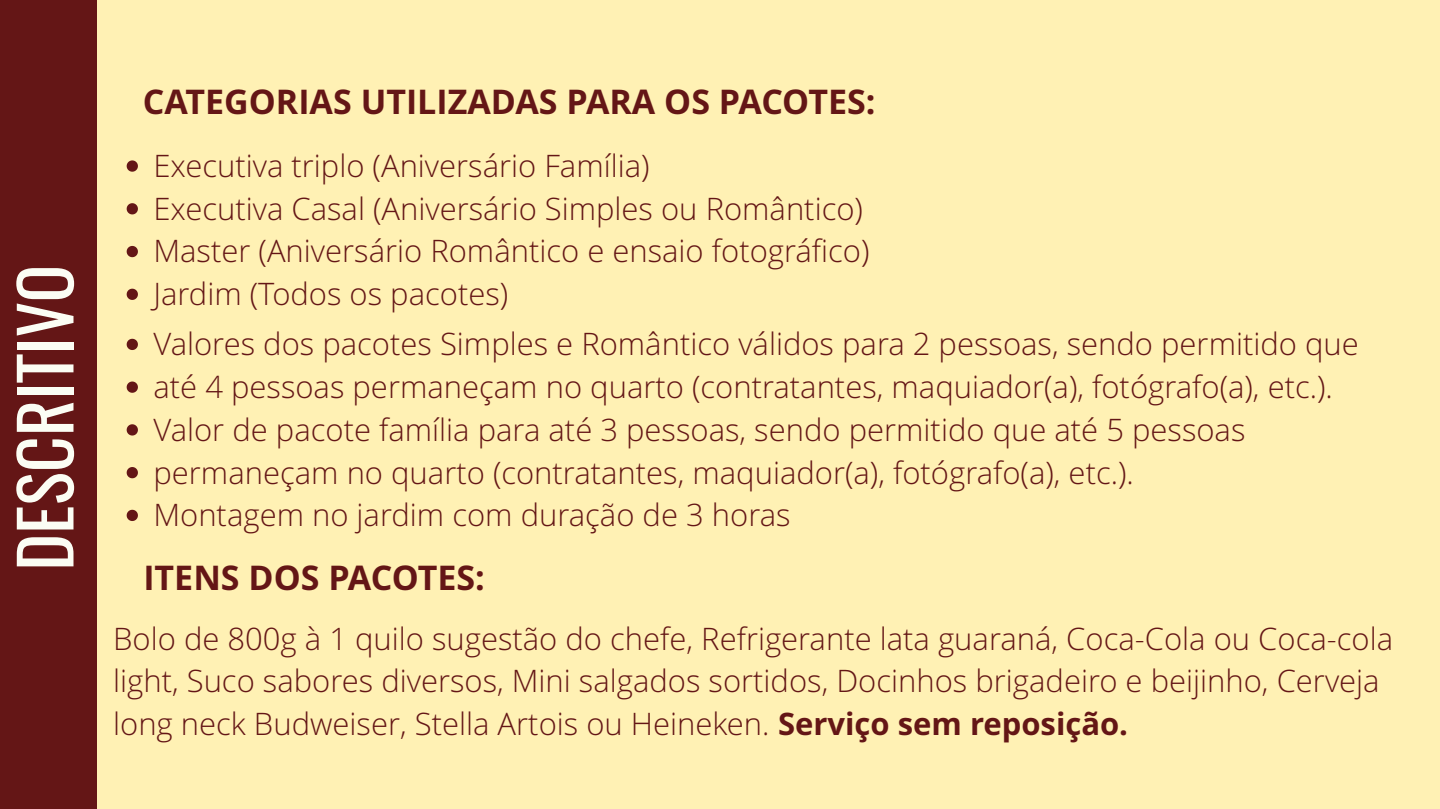
<style>
.page{position:relative;width:1440px;height:809px;background:#fff1b4}
.page>*{position:absolute;margin:0;border:0;box-sizing:border-box;transform-origin:0 0}
.t1{font:70px "Oswald";color:#fbfdf4}
.t2{font:700 34px "Open Sans";color:#641616}
.t3{font:300 31px/42.7px "Open Sans";color:#641616}
.s1{font-weight:700}
</style>
<div class="page">
<div style="left:0;top:0;width:97px;height:809px;background:#641616"></div>
<svg style="left:127px;top:160px;width:11px;height:12px"></svg>
<svg style="left:127px;top:203px;width:11px;height:11px"></svg>
<svg style="left:127px;top:246px;width:11px;height:11px"></svg>
<svg style="left:127px;top:289px;width:11px;height:11px"></svg>
<svg style="left:127px;top:339px;width:11px;height:11px"></svg>
<svg style="left:127px;top:382px;width:11px;height:11px"></svg>
<svg style="left:127px;top:424px;width:11px;height:12px"></svg>
<svg style="left:127px;top:467px;width:11px;height:11px"></svg>
<svg style="left:127px;top:510px;width:11px;height:11px"></svg>
<h1 class="t1" style="left:-10px;top:571px;width:308px;rotate:-90deg">DESCRITIVO</h1>
<p class="t2" style="left:143px;top:88px;width:734px">CATEGORIAS UTILIZADAS PARA OS PACOTES:</p>
<p class="t3" style="left:153px;top:147px;width:718px">Executiva triplo (Aniversário Família)<br>Executiva Casal (Aniversário Simples ou Romântico)<br>Master (Aniversário Romântico e ensaio fotográfico)<br>Jardim (Todos os pacotes)</p>
<p class="t3" style="left:153px;top:326px;width:1207px">Valores dos pacotes Simples e Romântico válidos para 2 pessoas, sendo permitido que até 4 pessoas permaneçam no quarto (contratantes, maquiador(a), fotógrafo(a), etc.).<br>Valor de pacote família para até 3 pessoas, sendo permitido que até 5 pessoas permaneçam no quarto (contratantes, maquiador(a), fotógrafo(a), etc.).<br>Montagem no jardim com duração de 3 horas</p>
<p class="t2" style="left:143px;top:564px;width:343px">ITENS DOS PACOTES:</p>
<p class="t3" style="left:113px;top:620px;width:1281px">Bolo de 800g à 1 quilo sugestão do chefe, Refrigerante lata guaraná, Coca-Cola ou Coca-cola light, Suco sabores diversos, Mini salgados sortidos, Docinhos brigadeiro e beijinho, Cerveja long neck Budweiser, Stella Artois ou Heineken. <span class="s1">Serviço sem reposição.</span></p>
</div>
